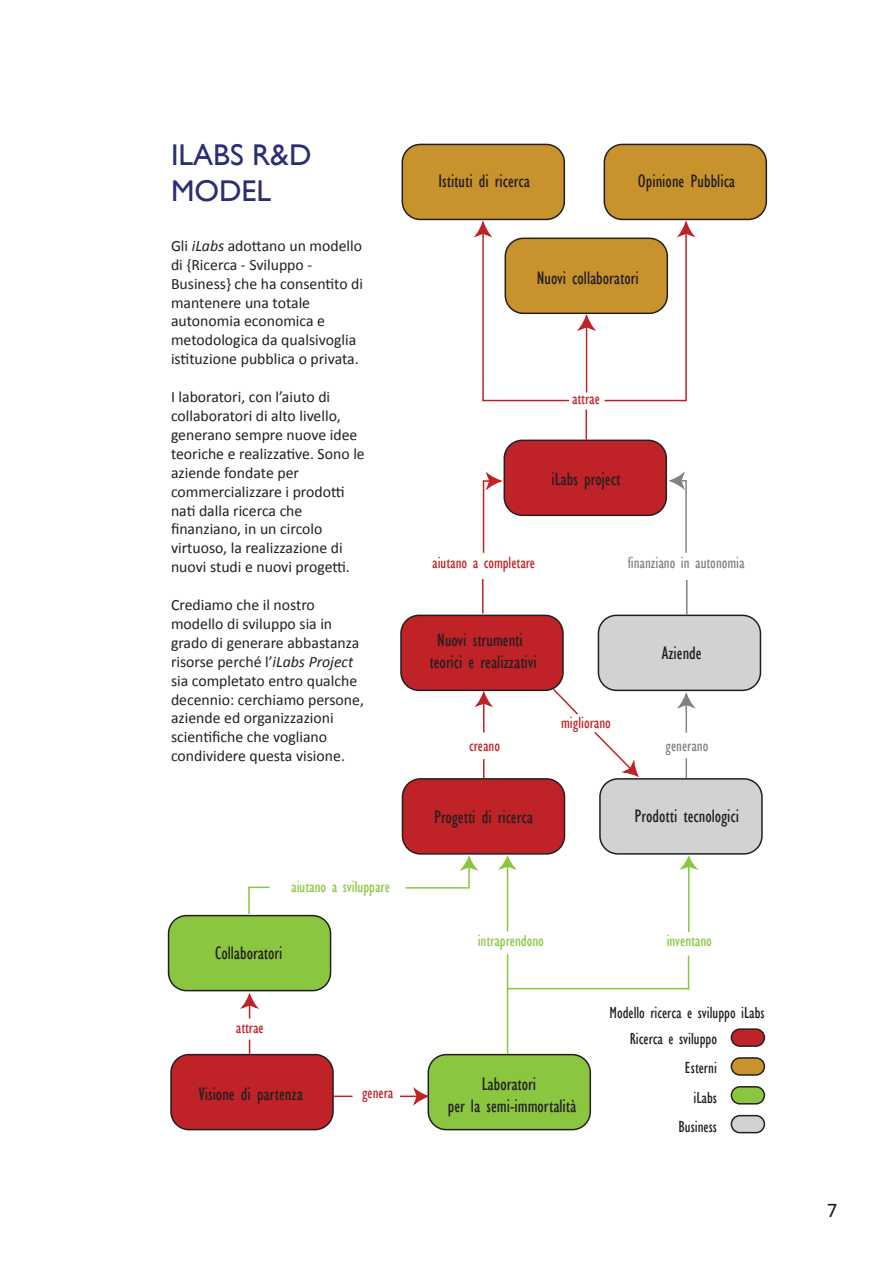
<style>
.page{position:relative;width:893px;height:1263px;background:#fff}
.page>*{position:absolute;margin:0;border:0;box-sizing:border-box;transform-origin:0 0}
.t1{font:30px/36px "Gill Sans";color:#2b2e73}
.t2{font:21px "Calibri";color:#231f20}
.t3{font:condensed 18.6px/22.4px "Gill Sans";color:#231f20;text-align:center}
.t4{font:condensed 16.5px/29.4px "Gill Sans";color:#231f20}
.t5{font:condensed 16.5px "Gill Sans";color:#bf2227}
.t6{font:condensed 16.5px "Gill Sans";color:#8bc640}
.t7{font:condensed 16.5px "Gill Sans";color:#808285}
.t8{font:15.75px/18.9px "Calibri";color:#231f20}
.s1{font-style:italic}
</style>
<div class="page">
<div style="left:171px;top:1055px;width:162px;height:75px;background:#bf2227;border-radius:18px"></div>
<div style="left:170px;top:1054px;width:164px;height:76px;border:2px solid #231f20;border-radius:18px"></div>
<div style="left:428px;top:1055px;width:162px;height:75px;background:#8bc640;border-radius:18px"></div>
<div style="left:428px;top:1054px;width:163px;height:76px;border:2px solid #231f20;border-radius:18px"></div>
<svg style="left:334px;top:1095px;width:19px;height:2px"></svg>
<svg style="left:249px;top:1040px;width:1px;height:14px"></svg>
<div style="left:169px;top:916px;width:162px;height:75px;background:#8bc640;border-radius:18px"></div>
<div style="left:168px;top:915px;width:163px;height:76px;border:2px solid #231f20;border-radius:18px"></div>
<div style="left:402px;top:779px;width:162px;height:75px;background:#bf2227;border-radius:18px"></div>
<div style="left:402px;top:778px;width:163px;height:77px;border:2px solid #231f20;border-radius:18px"></div>
<div style="left:600px;top:779px;width:162px;height:75px;background:#d1d2d4;border-radius:18px"></div>
<div style="left:599px;top:778px;width:164px;height:77px;border:2px solid #231f20;border-radius:18px"></div>
<hr style="left:248px;top:887px;width:2px;height:27px;background:#8bc640">
<svg style="left:248px;top:887px;width:22px;height:1px"></svg>
<hr style="left:405px;top:887px;width:65px;height:2px;background:#8bc640">
<hr style="left:468px;top:866px;width:2px;height:22px;background:#8bc640">
<svg style="left:459px;top:855px;width:20px;height:17px"></svg>
<hr style="left:507px;top:954px;width:1px;height:100px;background:#8bc640">
<hr style="left:507px;top:988px;width:182px;height:1px;background:#8bc640">
<hr style="left:507px;top:865px;width:1px;height:67px;background:#8bc640">
<svg style="left:498px;top:855px;width:19px;height:16px"></svg>
<hr style="left:688px;top:956px;width:1px;height:33px;background:#8bc640">
<hr style="left:688px;top:865px;width:2px;height:67px;background:#8bc640">
<svg style="left:679px;top:855px;width:19px;height:17px"></svg>
<div style="left:598px;top:615px;width:162px;height:75px;background:#d1d2d4;border-radius:18px"></div>
<div style="left:598px;top:615px;width:163px;height:76px;border:2px solid #231f20;border-radius:18px"></div>
<div style="left:401px;top:615px;width:162px;height:75px;background:#bf2227;border-radius:18px"></div>
<div style="left:400px;top:615px;width:164px;height:76px;border:2px solid #231f20;border-radius:18px"></div>
<div style="left:504px;top:440px;width:162px;height:75px;background:#bf2227;border-radius:18px"></div>
<div style="left:504px;top:440px;width:163px;height:76px;border:2px solid #231f20;border-radius:18px"></div>
<svg style="left:483px;top:759px;width:1px;height:19px"></svg>
<hr style="left:483px;top:702px;width:1px;height:31px;background:#bf2227">
<svg style="left:472px;top:691px;width:24px;height:18px"></svg>
<svg style="left:686px;top:758px;width:1px;height:20px"></svg>
<hr style="left:686px;top:703px;width:1px;height:30px;background:#808285">
<svg style="left:677px;top:692px;width:19px;height:18px"></svg>
<svg style="left:551px;top:687px;width:27px;height:28px"></svg>
<svg style="left:594px;top:732px;width:45px;height:46px"></svg>
<hr style="left:686px;top:580px;width:1px;height:34px;background:#808285">
<hr style="left:685px;top:480px;width:2px;height:73px;background:#808285">
<svg style="left:669px;top:471px;width:18px;height:22px"></svg>
<hr style="left:482px;top:579px;width:1px;height:35px;background:#bf2227">
<hr style="left:483px;top:480px;width:1px;height:73px;background:#bf2227">
<svg style="left:483px;top:471px;width:19px;height:22px"></svg>
<div style="left:402px;top:144px;width:162px;height:75px;background:#c8922d;border-radius:18px"></div>
<div style="left:402px;top:144px;width:163px;height:76px;border:2px solid #231f20;border-radius:18px"></div>
<div style="left:604px;top:144px;width:162px;height:75px;background:#c8922d;border-radius:18px"></div>
<div style="left:604px;top:144px;width:163px;height:76px;border:2px solid #231f20;border-radius:18px"></div>
<div style="left:505px;top:238px;width:162px;height:75px;background:#c8922d;border-radius:18px"></div>
<div style="left:505px;top:238px;width:163px;height:76px;border:2px solid #231f20;border-radius:18px"></div>
<hr style="left:585px;top:410px;width:2px;height:30px;background:#bf2227">
<hr style="left:586px;top:325px;width:1px;height:68px;background:#bf2227">
<svg style="left:574px;top:314px;width:25px;height:19px"></svg>
<div style="left:731px;top:1029px;width:33px;height:17px;background:#bf2227;border-radius:8px"></div>
<div style="left:731px;top:1028px;width:34px;height:19px;border:2px solid #231f20;border-radius:8px"></div>
<div style="left:731px;top:1058px;width:33px;height:17px;background:#c8922d;border-radius:8px"></div>
<div style="left:731px;top:1057px;width:34px;height:19px;border:2px solid #231f20;border-radius:8px"></div>
<div style="left:731px;top:1087px;width:33px;height:17px;background:#8bc640;border-radius:8px"></div>
<div style="left:731px;top:1086px;width:34px;height:18px;border:2px solid #231f20;border-radius:8px"></div>
<div style="left:731px;top:1116px;width:33px;height:17px;background:#d1d2d4;border-radius:8px"></div>
<div style="left:731px;top:1115px;width:34px;height:18px;border:2px solid #231f20;border-radius:8px"></div>
<svg style="left:240px;top:993px;width:19px;height:25px"></svg>
<svg style="left:400px;top:1084px;width:29px;height:24px"></svg>
<hr style="left:604px;top:400px;width:83px;height:1px;background:#bf2227">
<hr style="left:482px;top:400px;width:87px;height:1px;background:#bf2227">
<hr style="left:482px;top:232px;width:2px;height:169px;background:#bf2227">
<svg style="left:474px;top:221px;width:19px;height:18px"></svg>
<hr style="left:685px;top:232px;width:2px;height:169px;background:#bf2227">
<svg style="left:677px;top:221px;width:19px;height:18px"></svg>
<p class="t1" style="left:171px;top:137px;width:142px">ILABS R&amp;D<br>MODEL</p>
<p class="t8" style="left:171px;top:235px;width:194px">Gli <span class="s1">iLabs</span> adottano un modello di {Ricerca - Sviluppo -<br>Business} che ha consentito di mantenere una totale autonomia economica e metodologica da qualsivoglia istituzione pubblica o privata.</p>
<p class="t8" style="left:171px;top:387px;width:195px">I laboratori, con l’aiuto di collaboratori di alto livello, generano sempre nuove idee teoriche e realizzative. Sono le aziende fondate per commercializzare i prodotti nati dalla ricerca che finanziano, in un circolo virtuoso, la realizzazione di nuovi studi e nuovi progetti.</p>
<p class="t8" style="left:171px;top:595px;width:194px">Crediamo che il nostro modello di sviluppo sia in grado di generare abbastanza risorse perché l’<span class="s1">iLabs Project </span>sia completato entro qualche decennio: cerchiamo persone, aziende ed organizzazioni scientifiche che vogliano condividere questa visione.</p>
<p class="t6" style="left:291px;top:876px;width:100px">aiutano a sviluppare</p>
<p class="t3" style="left:215px;top:941px;width:69px">Collaboratori</p>
<p class="t5" style="left:236px;top:1017px;width:29px">attrae</p>
<p class="t3" style="left:199px;top:1083px;width:106px">Visione di partenza</p>
<p class="t5" style="left:362px;top:1083px;width:33px">genera</p>
<p class="t3" style="left:438px;top:169px;width:93px">Istituti di ricerca</p>
<p class="t3" style="left:638px;top:169px;width:99px">Opinione Pubblica</p>
<p class="t3" style="left:537px;top:267px;width:103px">Nuovi collaboratori</p>
<p class="t5" style="left:572px;top:388px;width:29px">attrae</p>
<p class="t3" style="left:551px;top:468px;width:70px">iLabs project</p>
<p class="t5" style="left:432px;top:553px;width:104px">aiutano a completare</p>
<p class="t7" style="left:628px;top:553px;width:119px">finanziano in autonomia</p>
<p class="t3" style="left:429px;top:629px;width:109px">Nuovi strumenti teorici e realizzativi</p>
<p class="t5" style="left:561px;top:713px;width:51px">migliorano</p>
<p class="t3" style="left:662px;top:642px;width:41px">Aziende</p>
<p class="t5" style="left:469px;top:736px;width:32px">creano</p>
<p class="t7" style="left:666px;top:736px;width:44px">generano</p>
<p class="t3" style="left:434px;top:806px;width:100px">Progetti di ricerca</p>
<p class="t3" style="left:634px;top:805px;width:106px">Prodotti tecnologici</p>
<p class="t6" style="left:478px;top:931px;width:68px">intraprendono</p>
<p class="t6" style="left:667px;top:931px;width:47px">inventano</p>
<p class="t3" style="left:448px;top:1073px;width:130px">Laboratori<br>per la semi-immortalità</p>
<p class="t4" style="left:630px;top:999px;width:136px;line-height:26.5px;text-indent:-20px">Modello ricerca e sviluppo iLabs<br>Ricerca e sviluppo</p>
<p class="t4" style="left:679px;top:1053px;width:40px;text-align:right">Esterni iLabs<br>Business</p>
<p class="t2" style="left:827px;top:1197px;width:12px">7</p>
</div>
